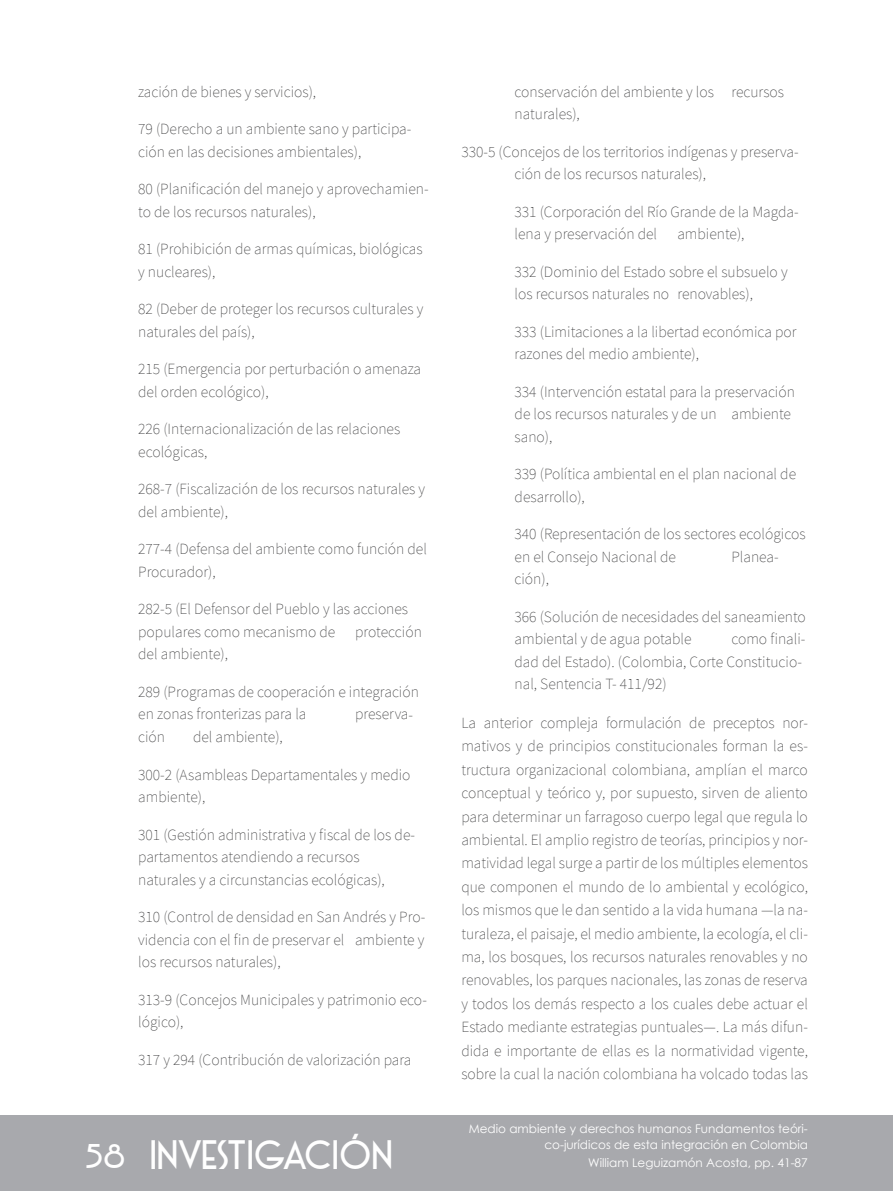
<style>
.page{position:relative;width:893px;height:1191px;background:#fff}
.page>*{position:absolute;margin:0;border:0;box-sizing:border-box;transform-origin:0 0}
.t1{font:36px "DK Otago";letter-spacing:-.025em;color:#fff}
.t2{font:200 15.6px/22.5px "Source Sans Pro";color:#3e3e3f}
.t3{font:12px/16.5px "Century Gothic";color:#fff;text-align:right}
.s1{font-size:30px}
</style>
<div class="page">
<div style="left:0;top:1115px;width:893px;height:76px;background:#a8a9ad"></div>
<p class="t2" style="left:138px;top:80px;width:179px">zación de bienes y servicios),</p>
<p class="t2" style="left:138px;top:118px;width:275px">79 (Derecho a un ambiente sano y participa&shy;ción en las decisiones ambientales),</p>
<p class="t2" style="left:138px;top:178px;width:292px">80 (Planificación del manejo y aprovechamien&shy;to de los recursos naturales),</p>
<p class="t2" style="left:138px;top:238px;width:286px">81 (Prohibición de armas químicas, biológicas y nucleares),</p>
<p class="t2" style="left:138px;top:298px;width:287px">82 (Deber de proteger los recursos culturales y naturales del país),</p>
<p class="t2" style="left:138px;top:358px;width:284px">215 (Emergencia por perturbación o amenaza del orden ecológico),</p>
<p class="t2" style="left:138px;top:418px;width:264px">226 (Internacionalización de las relaciones ecológicas,</p>
<p class="t2" style="left:138px;top:478px;width:288px">268-7 (Fiscalización de los recursos naturales y del ambiente),</p>
<p class="t2" style="left:138px;top:538px;width:290px">277-4 (Defensa del ambiente como función del<br>Procurador),</p>
<p class="t2" style="left:138px;top:598px;width:271px">282-5 (El Defensor del Pueblo y las acciones populares como mecanismo de</p>
<p class="t2" style="left:355px;top:620px;width:68px">protección</p>
<p class="t2" style="left:138px;top:643px;width:91px">del ambiente),</p>
<p class="t2" style="left:138px;top:680px;width:282px">289 (Programas de cooperación e integración en zonas fronterizas para la</p>
<p class="t2" style="left:355px;top:703px;width:60px">preserva-</p>
<p class="t2" style="left:138px;top:725px;width:28px">ción</p>
<p class="t2" style="left:193px;top:725px;width:91px">del ambiente),</p>
<p class="t2" style="left:138px;top:763px;width:274px">300-2 (Asambleas Departamentales y medio ambiente),</p>
<p class="t2" style="left:138px;top:823px;width:278px">301 (Gestión administrativa y fiscal de los de&shy;partamentos atendiendo a recursos naturales y a circunstancias ecológicas),</p>
<p class="t2" style="left:138px;top:905px;width:289px;text-align:justify">310 (Control de densidad en San Andrés y Pro&shy;videncia con el fin de preservar el ambiente y los recursos naturales),</p>
<p class="t2" style="left:138px;top:988px;width:290px">313-9 (Concejos Municipales y patrimonio eco&shy;lógico),</p>
<p class="t2" style="left:138px;top:1048px;width:275px">317 y 294 (Contribución de valorización para</p>
<p class="t2" style="left:515px;top:80px;width:271px">conservación del ambiente y los recursos naturales),</p>
<p class="t2" style="left:515px;top:140px;width:286px;text-indent:-53px">330-5 (Concejos de los territorios indígenas y preserva&shy;ción de los recursos naturales),</p>
<p class="t2" style="left:515px;top:200px;width:286px">331 (Corporación del Río Grande de la Magda&shy;lena y preservación del</p>
<p class="t2" style="left:677px;top:223px;width:69px">ambiente),</p>
<p class="t2" style="left:515px;top:260px;width:275px">332 (Dominio del Estado sobre el subsuelo y los recursos naturales no renovables),</p>
<p class="t2" style="left:515px;top:320px;width:283px">333 (Limitaciones a la libertad económica por razones del medio ambiente),</p>
<p class="t2" style="left:515px;top:380px;width:282px">334 (Intervención estatal para la preservación de los recursos naturales y de un ambiente sano),</p>
<p class="t2" style="left:515px;top:463px;width:283px">339 (Política ambiental en el plan nacional de desarrollo),</p>
<p class="t2" style="left:515px;top:523px;width:293px">340 (Representación de los sectores ecológicos en el Consejo Nacional de</p>
<p class="t2" style="left:731px;top:545px;width:49px">Planea-</p>
<p class="t2" style="left:515px;top:568px;width:36px">ción),</p>
<p class="t2" style="left:515px;top:605px;width:293px">366 (Solución de necesidades del saneamiento ambiental y de agua potable</p>
<p class="t2" style="left:515px;top:628px;width:292px;text-indent:217px">como finali&shy;dad del Estado). (Colombia, Corte Constitucio&shy;nal, Sentencia T- 411/92)</p>
<p class="t2" style="left:461px;top:711px;width:348px;line-height:23.4px;text-align:justify">La anterior compleja formulación de preceptos nor&shy;mativos y de principios constitucionales forman la es&shy;tructura organizacional colombiana, amplían el marco conceptual y teórico y, por supuesto, sirven de aliento para determinar un farragoso cuerpo legal que regula lo ambiental. El amplio registro de teorías, principios y nor&shy;matividad legal surge a partir de los múltiples elementos que componen el mundo de lo ambiental y ecológico, los mismos que le dan sentido a la vida humana —la na&shy;turaleza, el paisaje, el medio ambiente, la ecología, el cli&shy;ma, los bosques, los recursos naturales renovables y no renovables, los parques nacionales, las zonas de reserva y todos los demás respecto a los cuales debe actuar el Estado mediante estrategias puntuales—. La más difun&shy;dida e importante de ellas es la normatividad vigente, sobre la cual la nación colombiana ha volcado todas las</p>
<h1 class="t1" style="left:85px;top:1133px;width:309px"><span class="s1">58</span> INVESTIGACIÓN</h1>
<p class="t3" style="left:469px;top:1120px;width:341px">Medio ambiente y derechos humanos Fundamentos teóri&shy;co-jurídicos de esta integración en Colombia</p>
<p class="t3" style="left:588px;top:1154px;width:221px">William Leguizamón Acosta, pp. 41-87</p>
</div>
